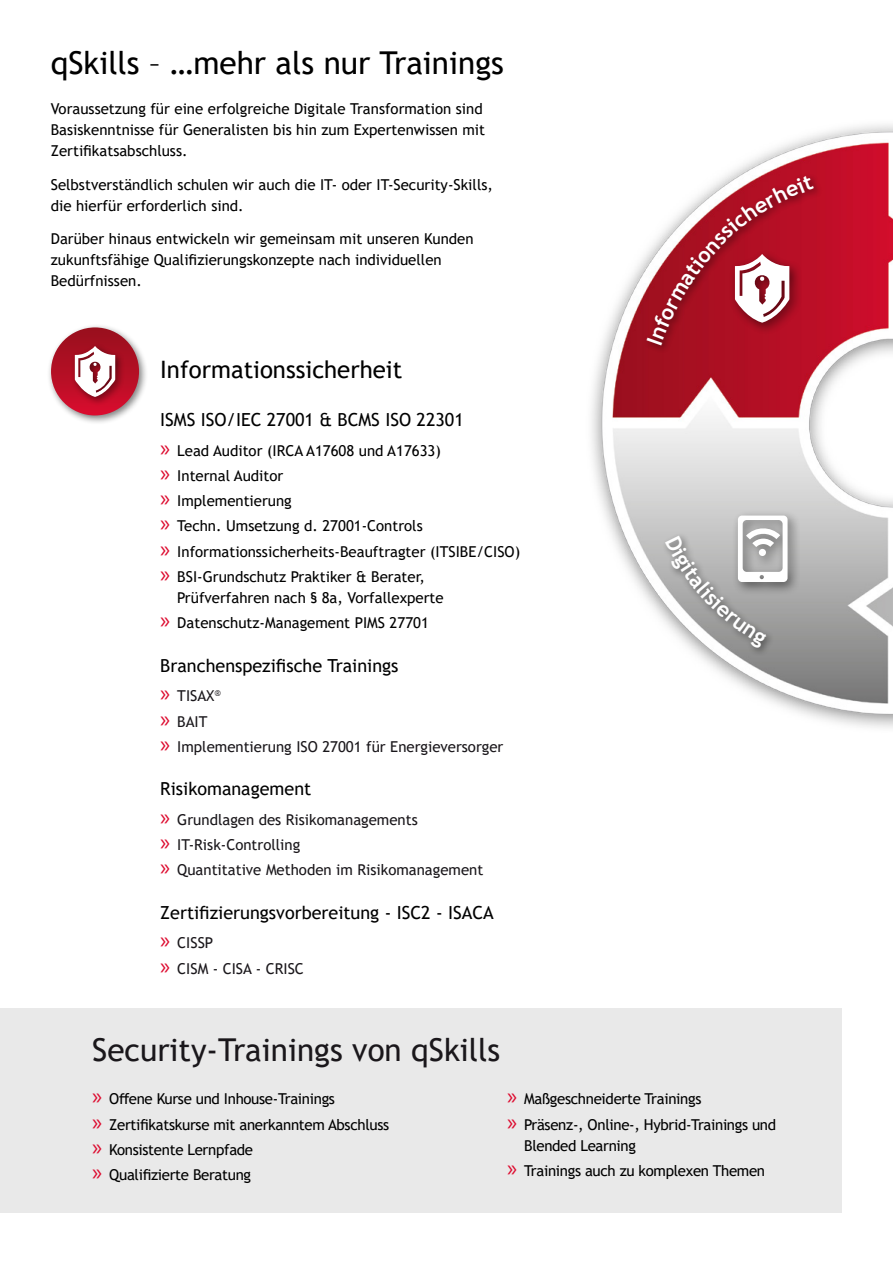
<style>
.page{position:relative;width:893px;height:1263px;background:#fff}
.page>*{position:absolute;margin:0;border:0;box-sizing:border-box;transform-origin:0 0}
.t1{font:31.5px "Trebuchet MS";color:#000}
.t2{font:31.5px "Trebuchet MS";color:#1a171b}
.t3{font:24px "Trebuchet MS";color:#000}
.t4{font:18px "Trebuchet MS";color:#000}
.t5{font:15px/25.2px "Trebuchet MS";color:#000}
.t6{font:15px/25.2px "Trebuchet MS";letter-spacing:-.02em;color:#000}
.t7{font:15px/25.2px "Trebuchet MS";color:#1a171b}
.s1{font-family:"Myriad Pro";font-size:24px;color:#dd0b2f}
</style>
<div class="page">
<div style="left:0;top:1008px;width:841px;height:204px;background:#e9e9e9"></div>
<div style="left:47px;top:323px;width:102px;height:102px;background:#000;opacity:.5"></div>
<svg style="left:51px;top:327px;width:88px;height:88px;background:#b01327"></svg>
<div style="left:71px;top:342px;width:54px;height:64px;background:#000;opacity:.5"></div>
<svg style="left:72px;top:347px;width:45px;height:65px"></svg>
<img style="left:591px;top:124px;width:302px;height:604px">
<div style="left:732px;top:509px;width:69px;height:86px;background:#000;opacity:.5"></div>
<div style="left:661px;top:531px;width:114px;height:126px;background:#000;opacity:.5"></div>
<div style="left:643px;top:173px;width:180px;height:181px;background:#000;opacity:.5"></div>
<svg style="left:665px;top:515px;width:122px;height:134px"></svg>
<svg style="left:647px;top:175px;width:167px;height:170px"></svg>
<h1 class="t1" style="left:51px;top:43px;width:455px">qSkills – …mehr als nur Trainings</h1>
<p class="t5" style="left:51px;top:98px;width:436px;line-height:21px">Voraussetzung für eine erfolgreiche Digitale Transformation sind<br>Basiskenntnisse für Generalisten bis hin zum Expertenwissen mit<br>Zertifikatsabschluss.</p>
<p class="t5" style="left:51px;top:174px;width:444px;line-height:21px">Selbstverständlich schulen wir auch die IT- oder IT-Security-Skills, die hierfür erforderlich sind.</p>
<p class="t5" style="left:51px;top:228px;width:424px;line-height:21px">Darüber hinaus entwickeln wir gemeinsam mit unseren Kunden zukunftsfähige Qualifizierungskonzepte nach individuellen<br>Bedürfnissen.</p>
<h2 class="t3" style="left:160px;top:355px;width:243px">Informationssicherheit</h2>
<p class="t4" style="left:160px;top:408px;width:305px">ISMS ISO/IEC 27001 &amp; BCMS ISO 22301</p>
<p class="t5" style="left:160px;top:438px;width:361px"><span class="s1">»</span> Lead Auditor (IRCA A17608 und A17633)<br><span class="s1">»</span> Internal Auditor<br><span class="s1">»</span> Implementierung<br><span class="s1">»</span> Techn. Umsetzung d. 27001-Controls<br><span class="s1">»</span> Informationssicherheits-Beauftragter (ITSIBE/CISO) <span class="s1">»</span> BSI-Grundschutz Praktiker &amp; Berater,</p>
<p class="t5" style="left:160px;top:585px;width:285px;text-indent:17px">Prüfverfahren nach § 8a, Vorfallexperte <span class="s1">»</span> Datenschutz-Management PIMS 27701</p>
<p class="t4" style="left:160px;top:654px;width:240px">Branchenspezifische Trainings</p>
<p class="t7" style="left:160px;top:683px;width:345px"><span class="s1">»</span> TISAX<sup>®<br></sup><span class="s1">»</span> BAIT<br><span class="s1">»</span> Implementierung ISO 27001 für Energieversorger</p>
<p class="t4" style="left:160px;top:777px;width:152px">Risikomanagement</p>
<p class="t7" style="left:160px;top:807px;width:324px"><span class="s1">»</span> Grundlagen des Risikomanagements<br><span class="s1">»</span> IT-Risk-Controlling<br><span class="s1">»</span> Quantitative Methoden im Risikomanagement</p>
<p class="t4" style="left:160px;top:901px;width:335px">Zertifizierungsvorbereitung - ISC2 - ISACA</p>
<p class="t7" style="left:160px;top:930px;width:145px"><span class="s1">»</span> CISSP<br><span class="s1">»</span> CISM - CISA - CRISC</p>
<h1 class="t2" style="left:92px;top:1030px;width:409px">Security-Trainings von qSkills</h1>
<p class="t6" style="left:92px;top:1086px;width:298px"><span class="s1">»</span> Offene Kurse und Inhouse-Trainings<br><span class="s1">»</span> Zertifikatskurse mit anerkanntem Abschluss <span class="s1">»</span> Konsistente Lernpfade<br><span class="s1">»</span> Qualifizierte Beratung</p>
<p class="t6" style="left:507px;top:1086px;width:271px"><span class="s1">»</span> Maßgeschneiderte Trainings<br><span class="s1">»</span> Präsenz-, Online-, Hybrid-Trainings und</p>
<p class="t6" style="left:507px;top:1132px;width:259px;text-indent:17px">Blended Learning<br><span class="s1">»</span> Trainings auch zu komplexen Themen</p>
</div>
